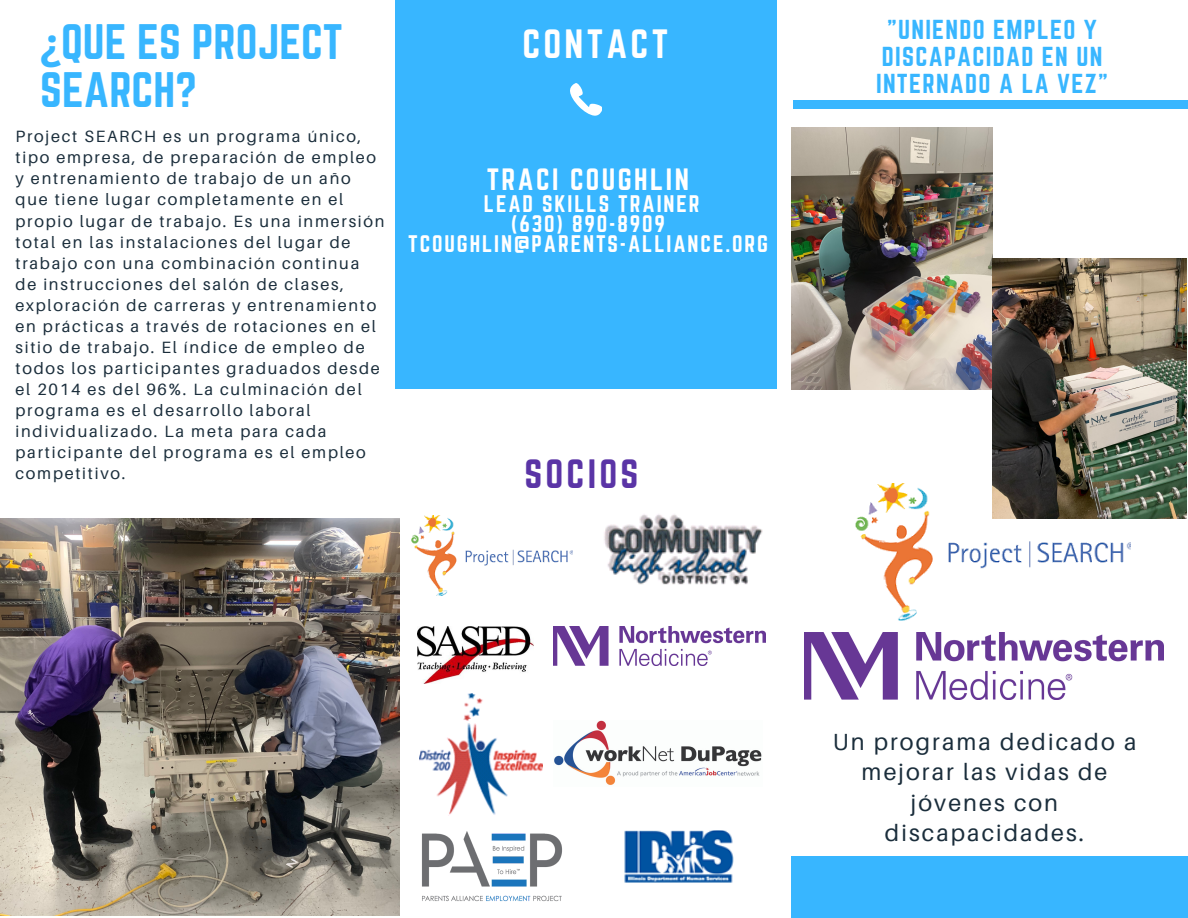
<style>
.page{position:relative;width:1188px;height:918px;background:#fff}
.page>*{position:absolute;margin:0;border:0;box-sizing:border-box;transform-origin:0 0}
.t1{font:43.65px/47.2px "Norwester";color:#38b6ff}
.t2{font:35.85px "Norwester";letter-spacing:.09em;color:#fff}
.t3{font:35.85px "Norwester";letter-spacing:.09em;color:#5a34a6}
.t4{font:27px "Norwester";letter-spacing:.09em;color:#fff}
.t5{font:24px/27px "Norwester";letter-spacing:.055em;color:#38b6ff;text-align:center}
.t6{font:23.4px/30.3px "Aileron";letter-spacing:.09em;color:#1a2d3b;text-align:center}
.t7{font:21px "Norwester";letter-spacing:.09em;color:#fff}
.t8{font:16.35px/21px "Aileron";letter-spacing:.105em;color:#1a2d3b}
.s1{font-family:"Noto Sans";font-weight:700}
</style>
<div class="page">
<div style="left:395px;top:0;width:382px;height:388px;background:#38b6ff"></div>
<div style="left:791px;top:857px;width:397px;height:61px;background:#38b6ff"></div>
<svg style="left:570px;top:83px;width:32px;height:33px"></svg>
<img style="left:855px;top:483px;width:276px;height:137px">
<img style="left:805px;top:632px;width:359px;height:68px">
<img style="left:791px;top:127px;width:202px;height:262px">
<img style="left:992px;top:258px;width:195px;height:260px">
<img style="left:412px;top:515px;width:161px;height:80px">
<img style="left:0;top:518px;width:400px;height:397px">
<img style="left:417px;top:626px;width:116px;height:58px">
<div style="left:793px;top:101px;width:395px;height:7px;background:#38b6ff"></div>
<img style="left:624px;top:830px;width:110px;height:53px">
<img style="left:604px;top:514px;width:159px;height:71px">
<img style="left:419px;top:693px;width:124px;height:123px">
<img style="left:554px;top:720px;width:208px;height:65px">
<img style="left:554px;top:626px;width:211px;height:40px">
<img style="left:422px;top:831px;width:140px;height:70px">
<p class="t1" style="left:40px;top:18px;width:304px"><span class="s1">¿</span>QUE ES PROJECT<br>SEARCH?</p>
<p class="t8" style="left:16px;top:126px;width:371px">Project SEARCH es un programa único, tipo empresa, de preparación de empleo y entrenamiento de trabajo de un año que tiene lugar completamente en el propio lugar de trabajo. Es una inmersión total en las instalaciones del lugar de trabajo con una combinación continua<br>de instrucciones del salón de clases, exploración de carreras y entrenamiento en prácticas a través de rotaciones en el sitio de trabajo. El índice de empleo de todos los participantes graduados desde el 2014 es del 96%. La culminación del programa es el desarrollo laboral individualizado. La meta para cada participante del programa es el empleo competitivo.</p>
<p class="t2" style="left:522px;top:22px;width:147px">CONTACT</p>
<p class="t4" style="left:487px;top:163px;width:204px">TRACI COUGHLIN</p>
<p class="t7" style="left:484px;top:191px;width:217px">LEAD SKILLS TRAINER</p>
<p class="t7" style="left:511px;top:211px;width:155px">(630) 890-8909</p>
<p class="t7" style="left:408px;top:231px;width:361px">TCOUGHLIN@PARENTS-ALLIANCE.ORG</p>
<p class="t3" style="left:524px;top:452px;width:116px">SOCIOS</p>
<p class="t5" style="left:876px;top:16px;width:234px">"UNIENDO EMPLEO Y<br>DISCAPACIDAD EN UN<br>INTERNADO A LA VEZ"</p>
<p class="t6" style="left:833px;top:726px;width:305px">Un programa dedicado a mejorar las vidas de jóvenes con discapacidades.</p>
</div>
